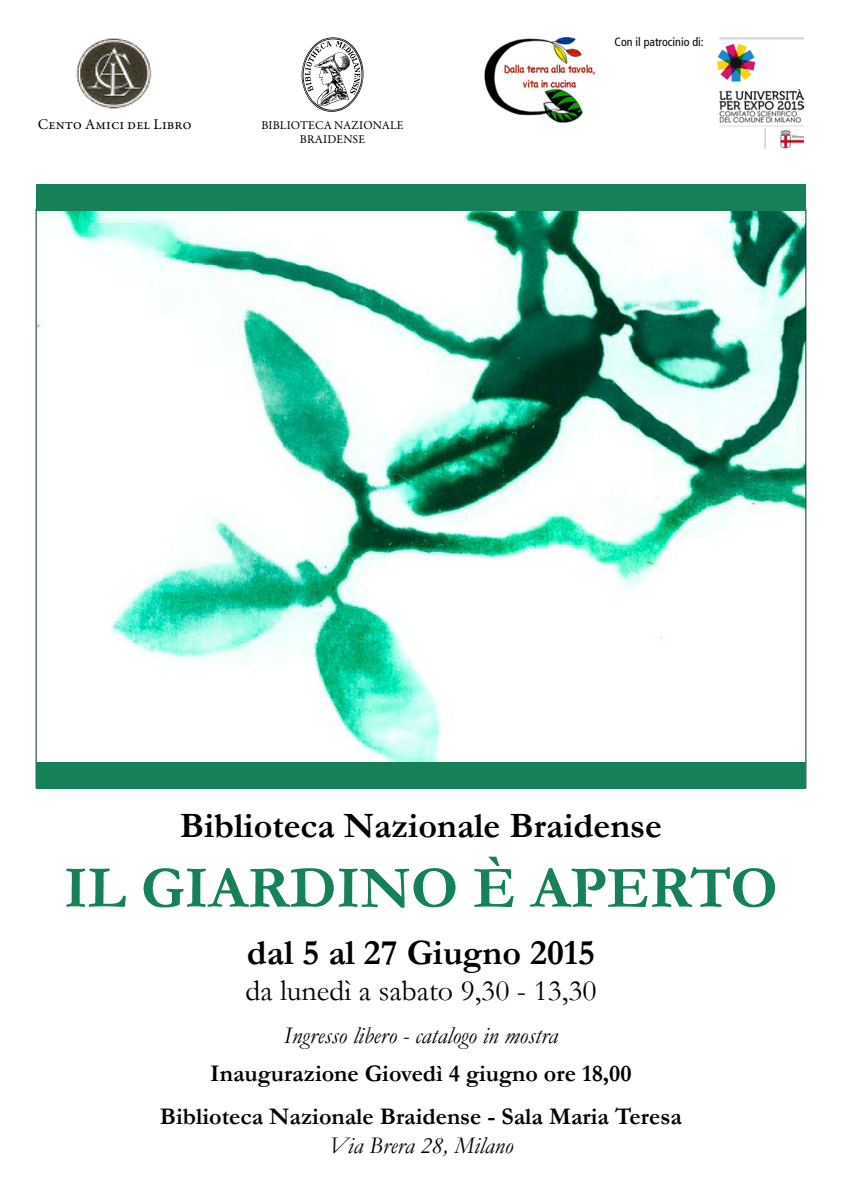
<style>
.page{position:relative;width:842px;height:1191px;background:#fff}
.page>*{position:absolute;margin:0;border:0;box-sizing:border-box;transform-origin:0 0}
.t1{font:700 60px "Garamond";color:#178058}
.t2{font:700 36px "Garamond";color:#000}
.t3{font:30px "Garamond";color:#000}
.t4{font:700 24px/43.2px "Garamond";color:#000;text-align:center}
.t5{font:italic 24px "Garamond";color:#000}
.t6{font:15px "Garamond Premr Pro";color:#000}
.t7{font:12px/14.4px "Garamond Premr Pro";letter-spacing:.01em;color:#000;text-align:center}
.t8{font:condensed 12px "Frutiger LT Std";color:#000}
</style>
<div class="page">
<img style="left:38px;top:211px;width:766px;height:551px">
<div style="left:36px;top:184px;width:770px;height:26px;background:#178058"></div>
<div style="left:36px;top:762px;width:770px;height:26px;background:#178058"></div>
<svg style="left:302px;top:37px;width:61px;height:75px"></svg>
<img style="left:76px;top:38px;width:76px;height:71px">
<img style="left:484px;top:37px;width:111px;height:86px">
<img style="left:717px;top:37px;width:87px;height:112px">
<p class="t6" style="left:38px;top:115px;width:155px">Cento Amici del Libro</p>
<p class="t7" style="left:261px;top:118px;width:144px">BIBLIOTECA NAZIONALE<br>BRAIDENSE</p>
<p class="t8" style="left:614px;top:35px;width:91px">Con il patrocinio di:</p>
<h2 class="t2" style="left:180px;top:801px;width:484px">Biblioteca Nazionale Braidense</h2>
<h1 class="t1" style="left:64px;top:847px;width:715px">IL GIARDINO È APERTO</h1>
<h2 class="t2" style="left:247px;top:927px;width:350px">dal 5 al 27 Giugno 2015</h2>
<p class="t3" style="left:245px;top:970px;width:353px">da lunedì a sabato 9,30 - 13,30</p>
<p class="t5" style="left:284px;top:1019px;width:276px">Ingresso libero - catalogo in mostra</p>
<p class="t4" style="left:160px;top:1051px;width:523px">Inaugurazione Giovedì 4 giugno ore 18,00<br>Biblioteca Nazionale Braidense - Sala Maria Teresa</p>
<p class="t5" style="left:329px;top:1128px;width:186px">Via Brera 28, Milano</p>
</div>
